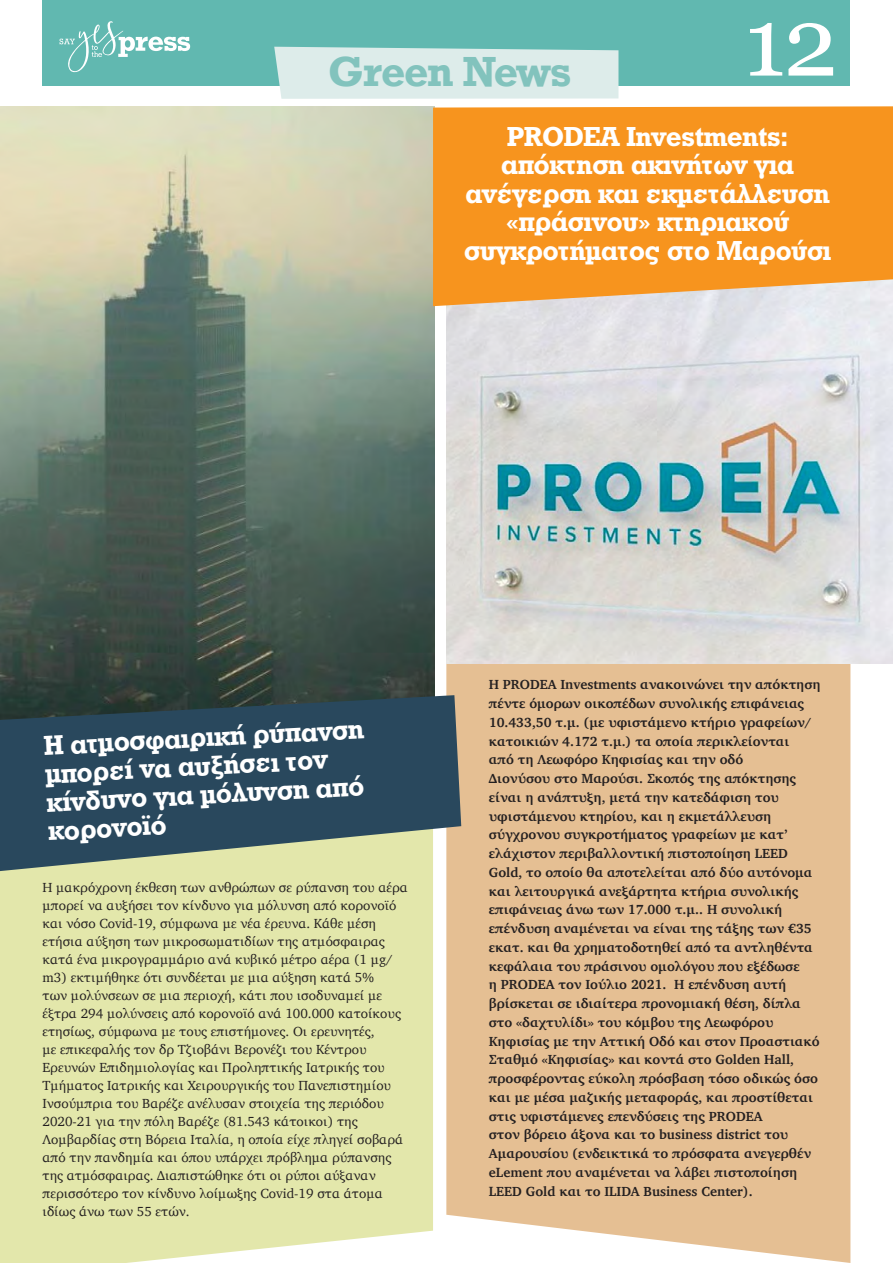
<style>
.page{position:relative;width:893px;height:1263px;background:#fff}
.page>*{position:absolute;margin:0;border:0;box-sizing:border-box;transform-origin:0 0}
.t1{font:97.5px "Georgia";color:#fff}
.t2{font:700 39.6px "Rockwell";letter-spacing:-.035em;color:#82c3bd}
.t3{font:28.5px/28.5px "UB Rockwell Bold";letter-spacing:-.005em;color:#fff}
.t4{font:700 13.5px/18.8px "Charter";color:#231f20}
.t5{font:13.5px/18px "Charter";color:#231f20}
</style>
<div class="page">
<div style="left:0;top:871px;width:433px;height:392px;background:#e3e7ab"></div>
<img style="left:0;top:106px;width:435px;height:589px">
<div style="left:43px;top:0;width:807px;height:85px;background:#61b8b0"></div>
<svg style="left:60px;top:21px;width:130px;height:51px"></svg>
<div style="left:446px;top:663px;width:404px;height:600px;background:#e5bf93"></div>
<div style="left:274px;top:47px;width:344px;height:52px;background:#ddecea"></div>
<svg style="left:0;top:695px;width:461px;height:176px;background:#415b64"></svg>
<img style="left:446px;top:306px;width:447px;height:357px">
<svg style="left:433px;top:106px;width:460px;height:200px;background:#f5992c"></svg>
<h2 class="t2" style="left:328px;top:46px;width:245px">Green News</h2>
<h1 class="t1" style="left:744px;top:-29px;width:95px">12</h1>
<h3 class="t3" style="left:464px;top:122px;width:369px;text-align:center">PRODEA Investments: απόκτηση ακινήτων για ανέγερση και εκμετάλλευση «πράσινου» κτηριακού συγκροτήματος στο Μαρούσι</h3>
<h3 class="t3" style="left:43px;top:731px;width:322px;rotate:-3deg">Η ατμοσφαιρική ρύπανση μπορεί να αυξήσει τον κίνδυνο για μόλυνση από κορονοϊό</h3>
<p class="t5" style="left:43px;top:879px;width:367px">Η μακρόχρονη έκθεση των ανθρώπων σε ρύπανση του αέρα μπορεί να αυξήσει τον κίνδυνο για μόλυνση από κορονοϊό και νόσο Covid-19, σύμφωνα με νέα έρευνα. Κάθε μέση ετήσια αύξηση των μικροσωματιδίων της ατμόσφαιρας κατά ένα μικρογραμμάριο ανά κυβικό μέτρο αέρα (1 μg/ m3) εκτιμήθηκε ότι συνδέεται με μια αύξηση κατά 5%<br>των μολύνσεων σε μια περιοχή, κάτι που ισοδυναμεί με έξτρα 294 μολύνσεις από κορονοϊό ανά 100.000 κατοίκους ετησίως, σύμφωνα με τους επιστήμονες. Οι ερευνητές,<br>με επικεφαλής τον δρ Τζιοβάνι Βερονέζι του Κέντρου Ερευνών Επιδημιολογίας και Προληπτικής Ιατρικής του Τμήματος Ιατρικής και Χειρουργικής του Πανεπιστημίου Ινσούμπρια του Βαρέζε ανέλυσαν στοιχεία της περιόδου 2020-21 για την πόλη Βαρέζε (81.543 κάτοικοι) της Λομβαρδίας στη Βόρεια Ιταλία, η οποία είχε πληγεί σοβαρά από την πανδημία και όπου υπάρχει πρόβλημα ρύπανσης της ατμόσφαιρας. Διαπιστώθηκε ότι οι ρύποι αύξαναν περισσότερο τον κίνδυνο λοίμωξης Covid-19 στα άτομα ιδίως άνω των 55 ετών.</p>
<p class="t4" style="left:489px;top:675px;width:333px">Η PRODEA Investments ανακοινώνει την απόκτηση πέντε όμορων οικοπέδων συνολικής επιφάνειας 10.433,50 τ.μ. (με υφιστάμενο κτήριο γραφείων/ κατοικιών 4.172 τ.μ.) τα οποία περικλείονται<br>από τη Λεωφόρο Κηφισίας και την οδό<br>Διονύσου στο Μαρούσι. Σκοπός της απόκτησης είναι η ανάπτυξη, μετά την κατεδάφιση του υφιστάμενου κτηρίου, και η εκμετάλλευση σύγχρονου συγκροτήματος γραφείων με κατ’ ελάχιστον περιβαλλοντική πιστοποίηση LEED Gold, το οποίο θα αποτελείται από δύο αυτόνομα και λειτουργικά ανεξάρτητα κτήρια συνολικής επιφάνειας άνω των 17.000 τ.μ.. Η συνολική επένδυση αναμένεται να είναι της τάξης των €35 εκατ. και θα χρηματοδοτηθεί από τα αντληθέντα κεφάλαια του πράσινου ομολόγου που εξέδωσε<br>η PRODEA τον Ιούλιο 2021. Η επένδυση αυτή βρίσκεται σε ιδιαίτερα προνομιακή θέση, δίπλα στο «δαχτυλίδι» του κόμβου της Λεωφόρου Κηφισίας με την Αττική Οδό και στον Προαστιακό Σταθμό «Κηφισίας» και κοντά στο Golden Hall, προσφέροντας εύκολη πρόσβαση τόσο οδικώς όσο και με μέσα μαζικής μεταφοράς, και προστίθεται στις υφιστάμενες επενδύσεις της PRODEA<br>στον βόρειο άξονα και το business district του Αμαρουσίου (ενδεικτικά το πρόσφατα ανεγερθέν eLement που αναμένεται να λάβει πιστοποίηση LEED Gold και το ILIDA Business Center).</p>
</div>
